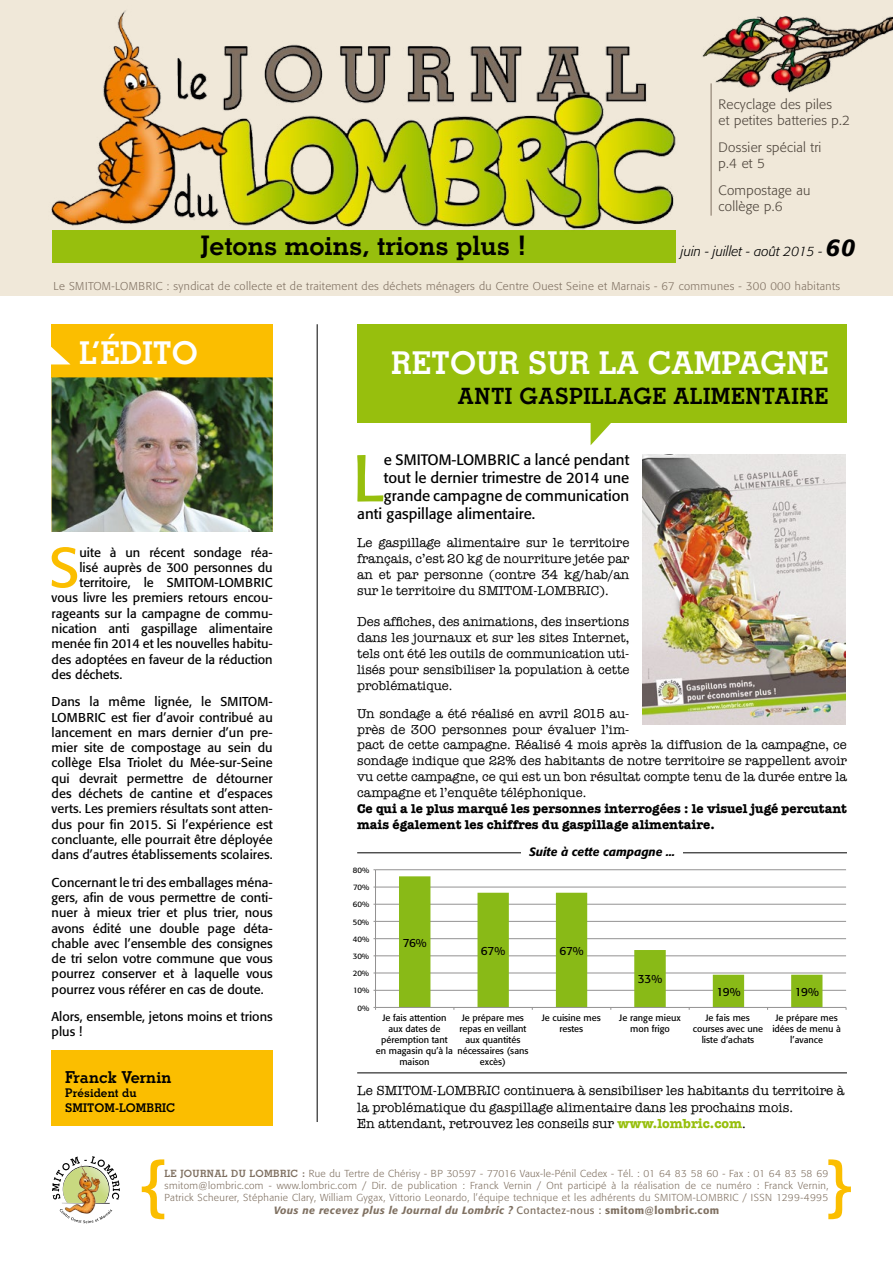
<style>
.page{position:relative;width:893px;height:1263px;background:#fff}
.page>*{position:absolute;margin:0;border:0;box-sizing:border-box;transform-origin:0 0}
.t1{font:65.55px "Formata";color:#97bf0d}
.t2{font:700 64.8px "Stymie BT";color:#fbbe00}
.t3{font:55.65px "Formata";color:#fbbe00}
.t4{font:700 31.5px "Stymie BT";color:#fff}
.t5{font:700 27px "Stymie BT";color:#000}
.t6{font:700 22.5px "Stymie BT";letter-spacing:.02em;color:#000}
.t7{font:700 16.5px "Stymie BT";color:#000}
.t8{font:15px "Formata";color:#000}
.t9{font:13.5px/16.2px "American Typewriter";color:#000}
.t10{font:300 13.5px/16.2px "Formata";letter-spacing:.02em;color:#4e453c}
.t11{font:italic 300 13.5px "Formata";color:#000}
.t12{font:13.2px/15.9px "American Typewriter";color:#000;text-align:justify}
.t13{font:700 13.2px/15.9px "American Typewriter";color:#000}
.t14{font:12.75px/15.3px "Formata";color:#000;text-align:justify}
.t15{font:700 12px/14.4px "Stymie BT";letter-spacing:.005em;color:#000}
.t16{font:italic 500 12px "Formata";color:#000}
.t17{font:11.85px "Formata";letter-spacing:-.03em;color:#000}
.t18{font:300 11.25px "Formata";letter-spacing:.035em;color:#807162}
.t19{font:italic 500 10.5px "Formata";letter-spacing:.04em;color:#807162}
.t20{font:300 10.05px/12px "Formata";letter-spacing:.04em;color:#807162;text-align:justify}
.t21{font:9.15px/10.9px "Formata";color:#000;text-align:center}
.t22{font:7.8px "Formata";letter-spacing:-.02em;color:#000}
.s1{font-weight:500;font-size:24.15px}
.s2{font-weight:700;color:#97bf0d}
.s3{font-family:"Stymie BT";font-weight:700}
.s4{font-weight:400;font-style:normal}
.s5{font-style:normal}
</style>
<div class="page">
<div style="left:0;top:0;width:893px;height:296px;background:#f0e8d9"></div>
<div style="left:52px;top:230px;width:623px;height:33px;background:#97bf0d"></div>
<svg style="left:52px;top:1156px;width:68px;height:67px"></svg>
<img style="left:51px;top:10px;width:625px;height:229px">
<img style="left:702px;top:16px;width:191px;height:85px">
<div style="left:711px;top:90px;width:146px;height:131px;background:#f0e8d9"></div>
<div style="left:52px;top:1050px;width:221px;height:76px;background:#fbbe00"></div>
<div style="left:52px;top:324px;width:221px;height:53px;background:#fbbe00"></div>
<svg style="left:51px;top:337px;width:19px;height:27px"></svg>
<img style="left:52px;top:377px;width:221px;height:155px">
<hr style="left:376px;top:990px;width:470px;height:1px;background:#939292">
<hr style="left:376px;top:973px;width:470px;height:1px;background:#939292">
<hr style="left:376px;top:955px;width:470px;height:1px;background:#939292">
<hr style="left:376px;top:938px;width:470px;height:1px;background:#939292">
<hr style="left:376px;top:921px;width:470px;height:1px;background:#939292">
<hr style="left:376px;top:904px;width:470px;height:1px;background:#939292">
<hr style="left:376px;top:887px;width:470px;height:1px;background:#939292">
<hr style="left:376px;top:869px;width:470px;height:1px;background:#939292">
<svg style="left:399px;top:876px;width:423px;height:131px"></svg>
<hr style="left:375px;top:870px;width:1px;height:137px;background:#939292">
<hr style="left:375px;top:1007px;width:471px;height:1px;background:#939292">
<hr style="left:317px;top:324px;width:1px;height:798px;background:#000">
<hr style="left:357px;top:852px;width:490px;height:1px;background:#000">
<hr style="left:357px;top:1072px;width:490px;height:1px;background:#000">
<div style="left:357px;top:324px;width:490px;height:98px;background:#97bf0d"></div>
<svg style="left:591px;top:422px;width:29px;height:23px"></svg>
<img style="left:643px;top:455px;width:202px;height:269px">
<div style="left:521px;top:847px;width:162px;height:18px;background:#fff"></div>
<h3 class="t5" style="left:201px;top:229px;width:327px">JETONS MOINS, TRIONS PLUS !</h3>
<p class="t10" style="left:719px;top:96px;width:133px">Recyclage des piles<br>et petites batteries p.2</p>
<p class="t10" style="left:719px;top:139px;width:104px">Dossier spécial tri p.4 et 5</p>
<p class="t10" style="left:719px;top:182px;width:93px">Compostage au collège p.6</p>
<p class="t11" style="left:681px;top:244px;width:176px">juin - juillet - août 2015 - <span class="s1">60</span></p>
<p class="t18" style="left:54px;top:280px;width:788px">Le SMITOM-LOMBRIC : syndicat de collecte et de traitement des déchets ménagers du Centre Ouest Seine et Marnais - 67 communes - 300 000 habitants</p>
<h3 class="t4" style="left:79px;top:334px;width:118px">L’ÉDITO</h3>
<h3 class="t3" style="left:49px;top:534px;width:32px">S</h3>
<p class="t14" style="left:79px;top:544px;width:195px">uite à un récent sondage réa-</p>
<p class="t14" style="left:79px;top:560px;width:195px">lisé auprès de 300 personnes du</p>
<p class="t14" style="left:79px;top:575px;width:195px">territoire, le SMITOM-LOMBRIC</p>
<p class="t14" style="left:52px;top:590px;width:223px">vous livre les premiers retours encou-</p>
<p class="t14" style="left:52px;top:606px;width:223px">rageants sur la campagne de commu-</p>
<p class="t14" style="left:52px;top:621px;width:223px">nication anti gaspillage alimentaire</p>
<p class="t14" style="left:52px;top:636px;width:223px">menée fin 2014 et les nouvelles habitu-</p>
<p class="t14" style="left:52px;top:651px;width:223px">des adoptées en faveur de la réduction</p>
<p class="t14" style="left:52px;top:667px;width:72px">des déchets.</p>
<p class="t14" style="left:52px;top:694px;width:223px">Dans la même lignée, le SMITOM-LOMBRIC est fier d’avoir contribué au lancement en mars dernier d’un pre&shy;mier site de compostage au sein du collège Elsa Triolet du Mée-sur-Seine qui devrait permettre de détourner des déchets de cantine et d’espaces verts. Les premiers résultats sont atten&shy;dus pour fin 2015. Si l’expérience est concluante, elle pourrait être déployée dans d’autres établissements scolaires.</p>
<p class="t14" style="left:52px;top:874px;width:223px">Concernant le tri des emballages ména&shy;gers, afin de vous permettre de conti&shy;nuer à mieux trier et plus trier, nous avons édité une double page déta&shy;chable avec l’ensemble des consignes de tri selon votre commune que vous pourrez conserver et à laquelle vous pourrez vous référer en cas de doute.</p>
<p class="t14" style="left:52px;top:1009px;width:223px">Alors, ensemble, jetons moins et trions plus !</p>
<p class="t7" style="left:65px;top:1067px;width:108px">FRANCK VERNIN</p>
<p class="t15" style="left:65px;top:1086px;width:73px">PRÉSIDENT DU<br>SMITOM-LOMBRIC</p>
<h3 class="t4" style="left:391px;top:343px;width:439px">RETOUR SUR LA CAMPAGNE</h3>
<h3 class="t6" style="left:458px;top:382px;width:372px">ANTI GASPILLAGE ALIMENTAIRE</h3>
<h1 class="t1" style="left:352px;top:438px;width:33px">L</h1>
<p class="t8" style="left:384px;top:451px;width:247px">e SMITOM-LOMBRIC a lancé pendant</p>
<p class="t8" style="left:384px;top:469px;width:247px">tout le dernier trimestre de 2014 une</p>
<p class="t8" style="left:384px;top:487px;width:247px">grande campagne de communication</p>
<p class="t8" style="left:357px;top:505px;width:180px">anti gaspillage alimentaire.</p>
<p class="t12" style="left:357px;top:535px;width:274px">Le gaspillage alimentaire sur le territoire français, c’est 20 kg de nourriture jetée par an et par personne (contre 34 kg/hab/an sur le territoire du SMITOM-LOMBRIC).</p>
<p class="t12" style="left:357px;top:614px;width:274px">Des affiches, des animations, des insertions dans les journaux et sur les sites Internet, tels ont été les outils de communication uti&shy;lisés pour sensibiliser la population à cette problématique.</p>
<p class="t12" style="left:357px;top:705px;width:491px;text-align:left">Un sondage a été réalisé en avril 2015 au-<br>près de 300 personnes pour évaluer l’im-<br>pact de cette campagne. Réalisé 4 mois après la diffusion de la campagne, ce sondage indique que 22% des habitants de notre territoire se rappellent avoir vu cette campagne, ce qui est un bon résultat compte tenu de la durée entre la campagne et l’enquête téléphonique.</p>
<p class="t13" style="left:357px;top:800px;width:491px">Ce qui a le plus marqué les personnes interrogées : le visuel jugé percutant mais également les chiffres du gaspillage alimentaire.</p>
<p class="t22" style="left:353px;top:865px;width:18px">80%</p>
<p class="t22" style="left:353px;top:883px;width:18px">70%</p>
<p class="t22" style="left:353px;top:900px;width:18px">60%</p>
<p class="t22" style="left:353px;top:917px;width:18px">50%</p>
<p class="t22" style="left:353px;top:934px;width:18px">40%</p>
<p class="t22" style="left:353px;top:951px;width:18px">30%</p>
<p class="t22" style="left:353px;top:969px;width:18px">20%</p>
<p class="t22" style="left:353px;top:986px;width:18px">10%</p>
<p class="t22" style="left:357px;top:1003px;width:13px">0%</p>
<p class="t17" style="left:403px;top:935px;width:26px">76%</p>
<p class="t16" style="left:529px;top:845px;width:147px">Suite à cette campagne ...</p>
<p class="t17" style="left:481px;top:943px;width:26px">67%</p>
<p class="t17" style="left:559px;top:943px;width:26px">67%</p>
<p class="t17" style="left:638px;top:972px;width:26px">33%</p>
<p class="t17" style="left:716px;top:984px;width:26px">19%</p>
<p class="t17" style="left:795px;top:984px;width:26px">19%</p>
<p class="t21" style="left:376px;top:1013px;width:79px">Je fais attention aux dates de péremption tant en magasin qu’à la maison</p>
<p class="t21" style="left:457px;top:1013px;width:73px">Je prépare mes repas en veillant aux quantités nécessaires (sans excès)</p>
<p class="t21" style="left:542px;top:1013px;width:61px;line-height:10.5px">Je cuisine mes restes</p>
<p class="t21" style="left:619px;top:1013px;width:63px;line-height:10.5px">Je range mieux mon frigo</p>
<p class="t21" style="left:693px;top:1013px;width:72px">Je fais mes courses avec une liste d’achats</p>
<p class="t21" style="left:772px;top:1013px;width:70px">Je prépare mes idées de menu à l’avance</p>
<p class="t9" style="left:357px;top:1083px;width:489px">Le SMITOM-LOMBRIC continuera à sensibiliser les habitants du territoire à la problématique du gaspillage alimentaire dans les prochains mois.<br>En attendant, retrouvez les conseils sur <span class="s2">www.lombric.com</span>.</p>
<h2 class="t2" style="left:137px;top:1144px;width:34px">{</h2>
<p class="t20" style="left:165px;top:1168px;width:665px"><span class="s3">LE JOURNAL DU LOMBRIC :</span> Rue du Tertre de Chérisy - BP 30597 - 77016 Vaux-le-Pénil Cedex - Tél. : 01 64 83 58 60 - Fax : 01 64 83 58 69 smitom@lombric.com - www.lombric.com / Dir. de publication : Franck Vernin / Ont participé à la réalisation de ce numéro : Franck Vernin, Patrick Scheurer, Stéphanie Clary, William Gygax, Vittorio Leonardo, l’équipe technique et les adhérents du SMITOM-LOMBRIC / ISSN 1299-4995</p>
<p class="t19" style="left:274px;top:1204px;width:447px">Vous ne recevez plus le Journal du Lombric ? <span class="s4">Contactez-nous :</span> <span class="s5">smitom@lombric.com</span></p>
</div>
